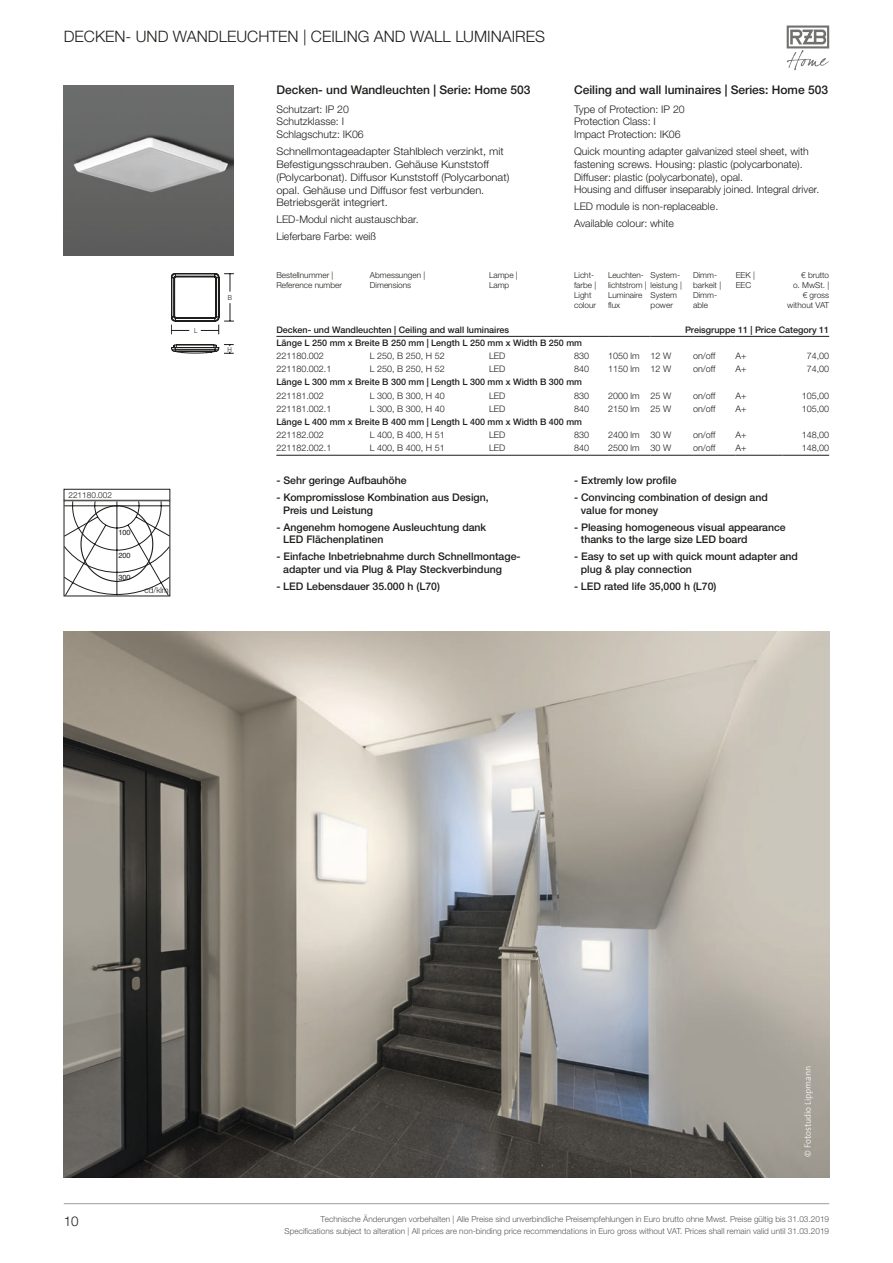
<style>
.page{position:relative;width:893px;height:1263px;background:#fff}
.page>*{position:absolute;margin:0;border:0;box-sizing:border-box;transform-origin:0 0}
.t1{font:300 15.75px "Helvetica Neue LTW1 G";color:#1d1d1b}
.t2{font:300 13.5px "Helvetica Neue LTW1 G";color:#1d1d1b}
.t3{font:500 12px "Helvetica Neue LTW1 G";color:#1d1d1b}
.t4{font:500 10.5px/12.8px "Helvetica Neue LTW1 G";color:#1d1d1b}
.t5{font:300 10.5px/12.8px "Helvetica Neue LTW1 G";color:#1d1d1b}
.t6{font:300 10.5px/12.8px "Helvetica Neue LTW1 G";color:#1d1d1b;scale:1.06 1}
.t7{font:300 9px "Helvetica Neue LTW1 G";color:#1d1d1b}
.t8{font:500 9px "Helvetica Neue LTW1 G";color:#1d1d1b}
.t9{font:300 9px "The Sans";color:#fff}
.t10{font:300 8.25px/12px "Helvetica Neue LTW1 G";color:#575756;text-align:right}
.t11{font:300 8.25px/9.9px "Helvetica Neue LTW1 G";color:#1d1d1b}
.t12{font:7.5px "Helvetica";color:#1d1d1b}
.t13{font:300 6.9px "Helvetica Neue";color:#1d1d1b;scale:.92 1}
</style>
<div class="page">
<svg style="left:787px;top:26px;width:42px;height:44px"></svg>
<img style="left:64px;top:631px;width:765px;height:547px">
<img style="left:64px;top:85px;width:170px;height:170px">
<svg style="left:171px;top:273px;width:63px;height:81px"></svg>
<div style="left:64px;top:489px;width:106px;height:11px;border:1px solid #1d1d1b"></div>
<svg style="left:66px;top:502px;width:102px;height:92px"></svg>
<div style="left:64px;top:500px;width:106px;height:96px;border:1px solid #1d1d1b"></div>
<hr style="left:64px;top:1203px;width:765px;height:1px;background:#9d9d9d">
<hr style="left:276px;top:336px;width:94px;height:1px;background:#1d1d1b">
<hr style="left:370px;top:336px;width:119px;height:1px;background:#1d1d1b">
<hr style="left:489px;top:336px;width:85px;height:1px;background:#1d1d1b">
<hr style="left:574px;top:336px;width:34px;height:1px;background:#1d1d1b">
<hr style="left:608px;top:336px;width:43px;height:1px;background:#1d1d1b">
<hr style="left:651px;top:336px;width:42px;height:1px;background:#1d1d1b">
<hr style="left:693px;top:336px;width:43px;height:1px;background:#1d1d1b">
<hr style="left:736px;top:336px;width:46px;height:1px;background:#1d1d1b">
<hr style="left:782px;top:336px;width:47px;height:1px;background:#1d1d1b">
<hr style="left:276px;top:455px;width:94px;height:1px;background:#1d1d1b">
<hr style="left:370px;top:455px;width:119px;height:1px;background:#1d1d1b">
<hr style="left:489px;top:455px;width:85px;height:1px;background:#1d1d1b">
<hr style="left:574px;top:455px;width:34px;height:1px;background:#1d1d1b">
<hr style="left:608px;top:455px;width:43px;height:1px;background:#1d1d1b">
<hr style="left:651px;top:455px;width:42px;height:1px;background:#1d1d1b">
<hr style="left:693px;top:455px;width:43px;height:1px;background:#1d1d1b">
<hr style="left:736px;top:455px;width:46px;height:1px;background:#1d1d1b">
<hr style="left:782px;top:455px;width:47px;height:1px;background:#1d1d1b">
<h1 class="t1" style="left:64px;top:27px;width:483px">DECKEN- UND WANDLEUCHTEN | CEILING AND WALL LUMINAIRES</h1>
<p class="t3" style="left:276px;top:82px;width:256px">Decken- und Wandleuchten | Serie: Home 503</p>
<p class="t5" style="left:276px;top:103px;width:89px">Schutzart: IP 20<br>Schutzklasse: I<br>Schlagschutz: IK06</p>
<p class="t6" style="left:276px;top:145px;width:221px">Schnellmontageadapter Stahlblech verzinkt, mit Befestigungsschrauben. Gehäuse Kunststoff (Polycarbonat). Diffusor Kunststoff (Polycarbonat) opal. Gehäuse und Diffusor fest verbunden.<br>Betriebsgerät integriert.</p>
<p class="t5" style="left:276px;top:211px;width:144px;line-height:17px">LED-Modul nicht austauschbar.<br>Lieferbare Farbe: weiß</p>
<p class="t3" style="left:574px;top:82px;width:255px">Ceiling and wall luminaires | Series: Home 503</p>
<p class="t5" style="left:574px;top:103px;width:112px">Type of Protection: IP 20<br>Protection Class: I<br>Impact Protection: IK06</p>
<p class="t5" style="left:574px;top:145px;width:247px">Quick mounting adapter galvanized steel sheet, with fastening screws. Housing: plastic (polycarbonate).<br>Diffuser: plastic (polycarbonate), opal.<br>Housing and diffuser inseparably joined. Integral driver.</p>
<p class="t5" style="left:574px;top:198px;width:146px;line-height:17px">LED module is non-replaceable.<br>Available colour: white</p>
<p class="t13" style="left:194px;top:325px;width:5px">L</p>
<p class="t13" style="left:228px;top:292px;width:6px">B</p>
<p class="t13" style="left:227px;top:344px;width:6px">H</p>
<p class="t11" style="left:68px;top:490px;width:45px">221180.002</p>
<p class="t12" style="left:118px;top:527px;width:14px">100</p>
<p class="t12" style="left:118px;top:549px;width:14px">200</p>
<p class="t12" style="left:118px;top:571px;width:14px">300</p>
<p class="t11" style="left:145px;top:585px;width:26px">cd/klm</p>
<p class="t11" style="left:276px;top:270px;width:67px">Bestellnummer |<br>Reference number</p>
<p class="t11" style="left:370px;top:270px;width:57px">Abmessungen |<br>Dimensions</p>
<p class="t11" style="left:489px;top:270px;width:30px">Lampe |<br>Lamp</p>
<p class="t11" style="left:574px;top:270px;width:24px">Licht&shy;farbe |<br>Light colour</p>
<p class="t11" style="left:608px;top:270px;width:40px">Leuchten&shy;lichtstrom |<br>Luminaire flux</p>
<p class="t11" style="left:651px;top:270px;width:33px">System&shy;leistung |<br>System power</p>
<p class="t11" style="left:693px;top:270px;width:30px">Dimm&shy;barkeit |<br>Dimm&shy;able</p>
<p class="t11" style="left:736px;top:270px;width:21px">EEK |<br>EEC</p>
<p class="t11" style="left:787px;top:270px;width:43px;text-align:right">€ brutto<br>o. MwSt. | € gross without VAT</p>
<p class="t8" style="left:276px;top:324px;width:234px">Decken- und Wandleuchten | Ceiling and wall luminaires</p>
<p class="t8" style="left:685px;top:324px;width:146px">Preisgruppe 11 | Price Category 11</p>
<p class="t8" style="left:276px;top:337px;width:307px">Länge L 250 mm x Breite B 250 mm | Length L 250 mm x Width B 250 mm</p>
<p class="t7" style="left:276px;top:350px;width:49px">221180.002</p>
<p class="t7" style="left:370px;top:350px;width:76px">L 250, B 250, H 52</p>
<p class="t7" style="left:489px;top:350px;width:18px">LED</p>
<p class="t7" style="left:574px;top:350px;width:17px">830</p>
<p class="t7" style="left:608px;top:350px;width:65px">1050 lm 12 W</p>
<p class="t7" style="left:693px;top:350px;width:24px">on/off</p>
<p class="t7" style="left:736px;top:350px;width:13px">A+</p>
<p class="t7" style="left:807px;top:350px;width:24px">74,00</p>
<p class="t7" style="left:276px;top:363px;width:57px">221180.002.1</p>
<p class="t7" style="left:370px;top:363px;width:76px">L 250, B 250, H 52</p>
<p class="t7" style="left:489px;top:363px;width:18px">LED</p>
<p class="t7" style="left:574px;top:363px;width:17px">840</p>
<p class="t7" style="left:608px;top:363px;width:65px">1150 lm 12 W</p>
<p class="t7" style="left:693px;top:363px;width:24px">on/off</p>
<p class="t7" style="left:736px;top:363px;width:13px">A+</p>
<p class="t7" style="left:807px;top:363px;width:24px">74,00</p>
<p class="t8" style="left:276px;top:377px;width:307px">Länge L 300 mm x Breite B 300 mm | Length L 300 mm x Width B 300 mm</p>
<p class="t7" style="left:276px;top:390px;width:49px">221181.002</p>
<p class="t7" style="left:370px;top:390px;width:76px">L 300, B 300, H 40</p>
<p class="t7" style="left:489px;top:390px;width:18px">LED</p>
<p class="t7" style="left:574px;top:390px;width:17px">830</p>
<p class="t7" style="left:608px;top:390px;width:65px">2000 lm 25 W</p>
<p class="t7" style="left:693px;top:390px;width:24px">on/off</p>
<p class="t7" style="left:736px;top:390px;width:13px">A+</p>
<p class="t7" style="left:802px;top:390px;width:29px">105,00</p>
<p class="t7" style="left:276px;top:403px;width:57px">221181.002.1</p>
<p class="t7" style="left:370px;top:403px;width:76px">L 300, B 300, H 40</p>
<p class="t7" style="left:489px;top:403px;width:18px">LED</p>
<p class="t7" style="left:574px;top:403px;width:17px">840</p>
<p class="t7" style="left:608px;top:403px;width:65px">2150 lm 25 W</p>
<p class="t7" style="left:693px;top:403px;width:24px">on/off</p>
<p class="t7" style="left:736px;top:403px;width:13px">A+</p>
<p class="t7" style="left:802px;top:403px;width:29px">105,00</p>
<p class="t8" style="left:276px;top:416px;width:307px">Länge L 400 mm x Breite B 400 mm | Length L 400 mm x Width B 400 mm</p>
<p class="t7" style="left:276px;top:429px;width:49px">221182.002</p>
<p class="t7" style="left:370px;top:429px;width:76px">L 400, B 400, H 51</p>
<p class="t7" style="left:489px;top:429px;width:18px">LED</p>
<p class="t7" style="left:574px;top:429px;width:17px">830</p>
<p class="t7" style="left:608px;top:429px;width:65px">2400 lm 30 W</p>
<p class="t7" style="left:693px;top:429px;width:24px">on/off</p>
<p class="t7" style="left:736px;top:429px;width:13px">A+</p>
<p class="t7" style="left:802px;top:429px;width:29px">148,00</p>
<p class="t7" style="left:276px;top:443px;width:57px">221182.002.1</p>
<p class="t7" style="left:370px;top:443px;width:76px">L 400, B 400, H 51</p>
<p class="t7" style="left:489px;top:443px;width:18px">LED</p>
<p class="t7" style="left:574px;top:443px;width:17px">840</p>
<p class="t7" style="left:608px;top:443px;width:65px">2500 lm 30 W</p>
<p class="t7" style="left:693px;top:443px;width:24px">on/off</p>
<p class="t7" style="left:736px;top:443px;width:13px">A+</p>
<p class="t7" style="left:802px;top:443px;width:29px">148,00</p>
<p class="t4" style="left:276px;top:474px;width:132px">- Sehr geringe Aufbauhöhe</p>
<p class="t4" style="left:283px;top:491px;width:207px;text-indent:-7px">- Kompromisslose Kombination aus Design,<br>Preis und Leistung</p>
<p class="t4" style="left:283px;top:520px;width:205px;text-indent:-7px">- Angenehm homogene Ausleuchtung dank<br>LED Flächenplatinen</p>
<p class="t4" style="left:283px;top:550px;width:239px;text-indent:-7px">- Einfache Inbetriebnahme durch Schnellmontage&shy;adapter und via Plug &amp; Play Steckverbindung</p>
<p class="t4" style="left:276px;top:580px;width:165px">- LED Lebensdauer 35.000 h (L70)</p>
<p class="t4" style="left:574px;top:474px;width:104px">- Extremly low profile</p>
<p class="t4" style="left:581px;top:491px;width:188px;text-indent:-7px">- Convincing combination of design and value for money</p>
<p class="t4" style="left:581px;top:520px;width:206px;text-indent:-7px">- Pleasing homogeneous visual appearance thanks to the large size LED board</p>
<p class="t4" style="left:581px;top:550px;width:219px;text-indent:-7px">- Easy to set up with quick mount adapter and plug &amp; play connection</p>
<p class="t4" style="left:574px;top:580px;width:144px">- LED rated life 35,000 h (L70)</p>
<p class="t2" style="left:64px;top:1213px;width:17px">10</p>
<p class="t9" style="left:800px;top:1157px;width:92px;rotate:-90deg">© Fotostudio Lippmann</p>
<p class="t10" style="left:285px;top:1213px;width:546px">Technische Änderungen vorbehalten | Alle Preise sind unverbindliche Preisempfehlungen in Euro brutto ohne Mwst. Preise gültig bis 31.03.2019<br>Specifications subject to alteration | All prices are non-binding price recommendations in Euro gross without VAT. Prices shall remain valid until 31.03.2019</p>
</div>
